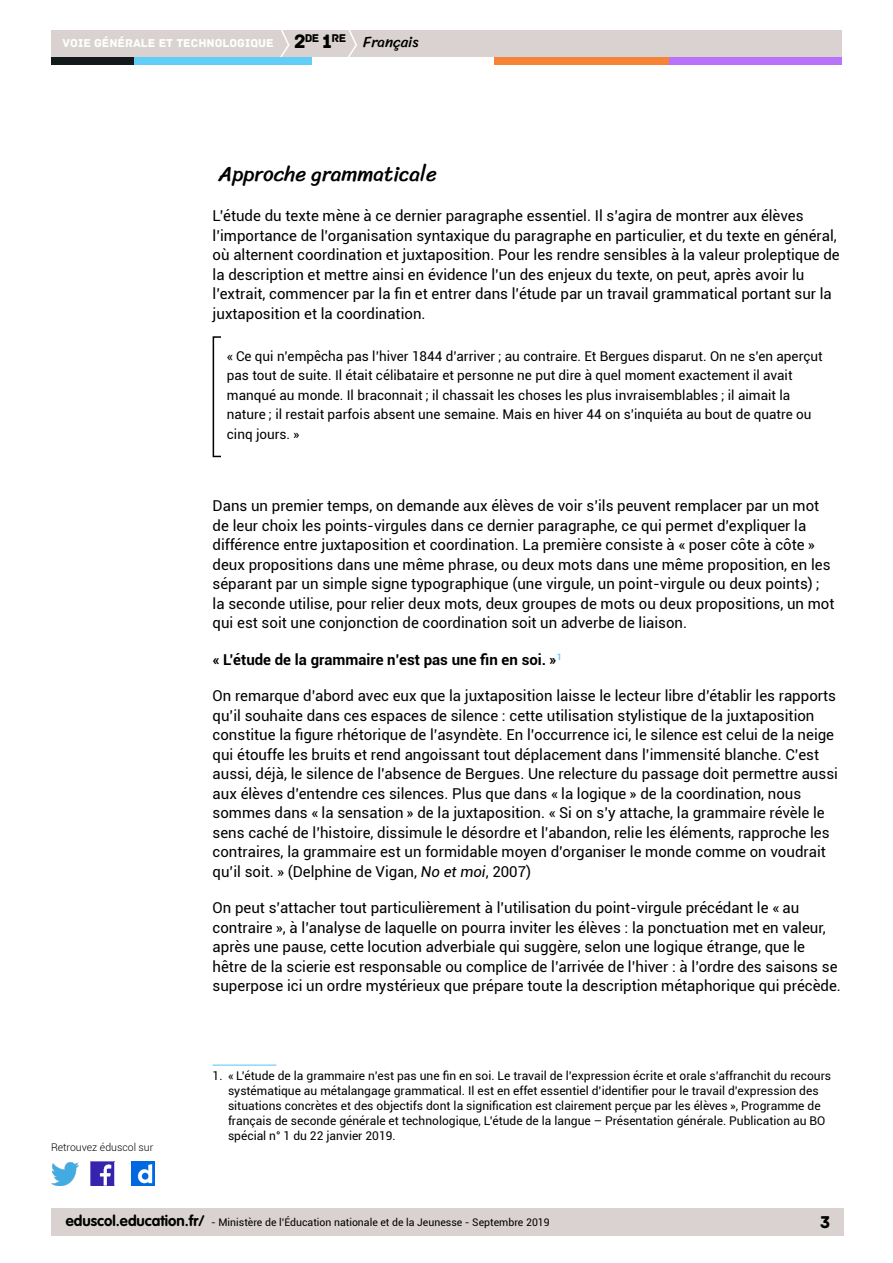
<style>
.page{position:relative;width:893px;height:1263px;background:#fff}
.page>*{position:absolute;margin:0;border:0;box-sizing:border-box;transform-origin:0 0}
.t1{font:21px "Sriracha";color:#000}
.t2{font:18px "Archive";color:#000}
.t3{font:15px/19.5px "Roboto";color:#000}
.t4{font:700 15px "Roboto";color:#000}
.t5{font:15px "Sriracha";color:#000}
.t6{font:13.5px/19.5px "Roboto";color:#000}
.t7{font:12px/15px "Roboto";color:#000}
.t8{font:12px "Archive";color:#fff}
.t9{font:11.85px "Archive";color:#000}
.t10{font:10.5px "Roboto";color:#000}
.t11{font:300 10.5px "Roboto";color:#000}
.s1{font-size:20.4px}
.s2{font-style:italic}
.s3{font-family:"VAG Rounded Std";font-weight:700;font-size:15px}
</style>
<div class="page">
<div style="left:51px;top:1209px;width:792px;height:27px;background:#d9d2d0"></div>
<div style="left:51px;top:30px;width:791px;height:27px;background:#d9d2d0"></div>
<svg style="left:280px;top:30px;width:10px;height:27px"></svg>
<svg style="left:348px;top:30px;width:9px;height:27px"></svg>
<div style="left:133px;top:57px;width:179px;height:8px;background:#62cdf6"></div>
<div style="left:51px;top:57px;width:82px;height:8px;background:#131a1c"></div>
<div style="left:667px;top:57px;width:175px;height:8px;background:#b972fa"></div>
<div style="left:494px;top:57px;width:175px;height:8px;background:#f58436"></div>
<img style="left:91px;top:1162px;width:23px;height:23px">
<img style="left:51px;top:1163px;width:28px;height:22px">
<img style="left:132px;top:1162px;width:22px;height:23px">
<hr style="left:213px;top:1064px;width:63px;height:2px;background:#62cdf6">
<p class="t9" style="left:294px;top:31px;width:54px"><span class="s1">2</span>DE <span class="s1">1</span>RE</p>
<p class="t8" style="left:63px;top:36px;width:212px">VOIE GÉNÉRALE ET TECHNOLOGIQUE</p>
<p class="t5" style="left:363px;top:33px;width:57px">Français</p>
<h1 class="t1" style="left:219px;top:161px;width:220px">Approche grammaticale</h1>
<p class="t3" style="left:213px;top:206px;width:629px">L’étude du texte mène à ce dernier paragraphe essentiel. Il s’agira de montrer aux élèves l’importance de l’organisation syntaxique du paragraphe en particulier, et du texte en général, où alternent coordination et juxtaposition. Pour les rendre sensibles à la valeur proleptique de la description et mettre ainsi en évidence l’un des enjeux du texte, on peut, après avoir lu l’extrait, commencer par la fi n et entrer dans l’étude par un travail grammatical portant sur la juxtaposition et la coordination.</p>
<p class="t6" style="left:227px;top:346px;width:597px">« Ce qui n’empêcha pas l’hiver 1844 d’arriver ; au contraire. Et Bergues disparut. On ne s’en aperçut pas tout de suite. Il était célibataire et personne ne put dire à quel moment exactement il avait manqué au monde. Il braconnait ; il chassait les choses les plus invraisemblables ; il aimait la nature ; il restait parfois absent une semaine. Mais en hiver 44 on s’inquiéta au bout de quatre ou cinq jours. »</p>
<p class="t11" style="left:51px;top:1140px;width:104px">Retrouvez éduscol sur</p>
<p class="t3" style="left:213px;top:496px;width:623px">Dans un premier temps, on demande aux élèves de voir s’ils peuvent remplacer par un mot de leur choix les points-virgules dans ce dernier paragraphe, ce qui permet d’expliquer la différence entre juxtaposition et coordination. La première consiste à « poser côte à côte » deux propositions dans une même phrase, ou deux mots dans une même proposition, en les séparant par un simple signe typographique (une virgule, un point-virgule ou deux points) ; la seconde utilise, pour relier deux mots, deux groupes de mots ou deux propositions, un mot qui est soit une conjonction de coordination soit un adverbe de liaison.</p>
<p class="t4" style="left:213px;top:649px;width:351px">« L’étude de la grammaire n’est pas une fin en soi. »<sup>1</sup></p>
<p class="t3" style="left:213px;top:686px;width:627px">On remarque d’abord avec eux que la juxtaposition laisse le lecteur libre d’établir les rapports qu’il souhaite dans ces espaces de silence : cette utilisation stylistique de la juxtaposition constitue la figure rhétorique de l’asyndète. En l’occurrence ici, le silence est celui de la neige qui étouffe les bruits et rend angoissant tout déplacement dans l’immensité blanche. C’est aussi, déjà, le silence de l’absence de Bergues. Une relecture du passage doit permettre aussi aux élèves d’entendre ces silences. Plus que dans « la logique » de la coordination, nous sommes dans « la sensation » de la juxtaposition. « Si on s’y attache, la grammaire révèle le sens caché de l’histoire, dissimule le désordre et l’abandon, relie les éléments, rapproche les contraires, la grammaire est un formidable moyen d’organiser le monde comme on voudrait qu’il soit. » (Delphine de Vigan, <span class="s2">No et moi</span>, 2007)</p>
<p class="t3" style="left:213px;top:898px;width:630px">On peut s’attacher tout particulièrement à l’utilisation du point-virgule précédant le « au contraire », à l’analyse de laquelle on pourra inviter les élèves : la ponctuation met en valeur, après une pause, cette locution adverbiale qui suggère, selon une logique étrange, que le hêtre de la scierie est responsable ou complice de l’arrivée de l’hiver : à l’ordre des saisons se superpose ici un ordre mystérieux que prépare toute la description métaphorique qui précède.</p>
<p class="t7" style="left:228px;top:1068px;width:605px;text-indent:-15px">1. « L’étude de la grammaire n’est pas une fi n en soi. Le travail de l’expression écrite et orale s’affranchit du recours systématique au métalangage grammatical. Il est en effet essentiel d’identifier pour le travail d’expression des situations concrètes et des objectifs dont la signification est clairement perçue par les élèves », Programme de français de seconde générale et technologique, L’étude de la langue – Présentation générale. Publication au BO spécial n° 1 du 22 janvier 2019.</p>
<p class="t10" style="left:66px;top:1215px;width:485px"><span class="s3">eduscol.education.fr/</span> - Ministère de l’Éducation nationale et de la Jeunesse - Septembre 2019</p>
<p class="t2" style="left:820px;top:1211px;width:12px">3</p>
</div>
